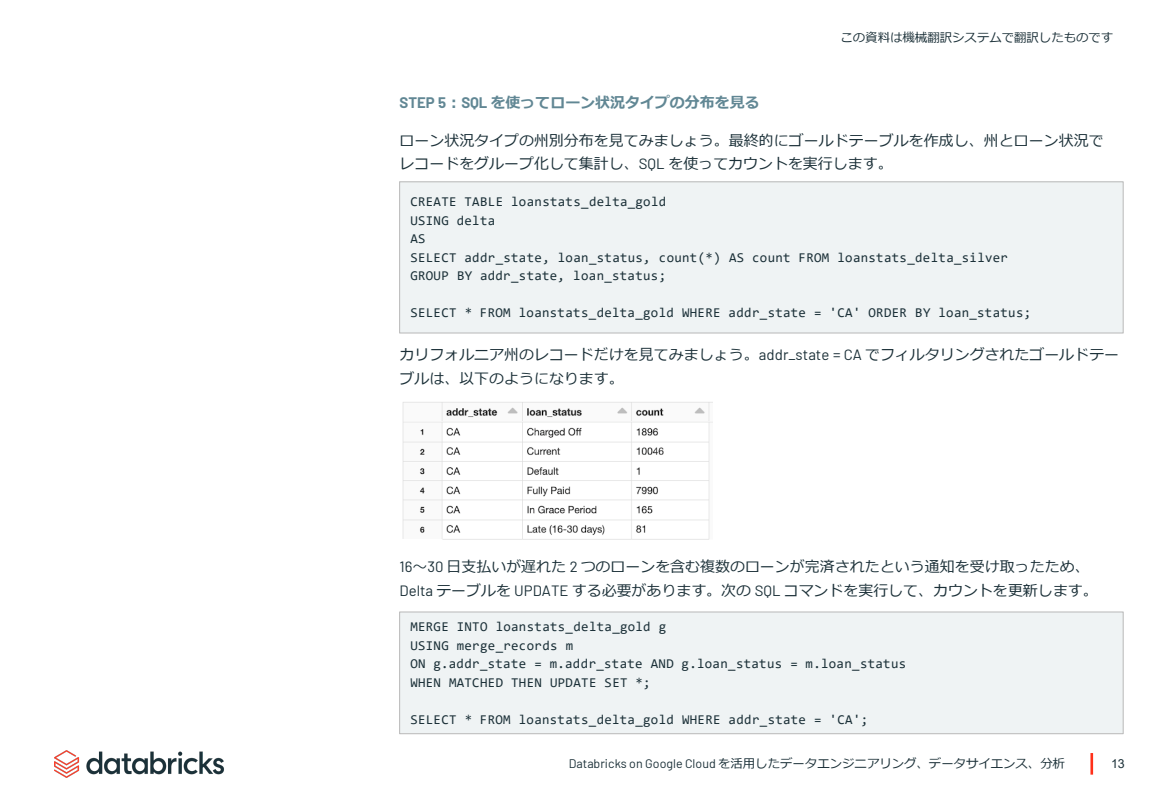
<style>
.page{position:relative;width:1170px;height:810px;background:#fff}
.page>*{position:absolute;margin:0;border:0;box-sizing:border-box;transform-origin:0 0}
.t1{font:15px/23.4px "Meiryo";color:#1b3038}
.t2{font:700 15px "Meiryo";color:#618794}
.t3{font:13.5px "Consolas";letter-spacing:.025em;color:#1b3038}
.t4{font:12.45px "Meiryo";color:#1b3038}
.t5{font:12.45px "Arial";color:#1b3038}
.s1{font-family:"Barlow"}
</style>
<div class="page">
<hr style="left:1090px;top:753px;width:3px;height:22px;background:#ff301a">
<img style="left:54px;top:750px;width:170px;height:27px">
<div style="left:400px;top:182px;width:723px;height:151px;background:#eff3f4"></div>
<div style="left:399px;top:181px;width:725px;height:153px;border:1px solid #bfbfbf"></div>
<div style="left:399px;top:611px;width:725px;height:123px;background:#eff3f4;border:1px solid #bfbfbf"></div>
<img style="left:402px;top:402px;width:310px;height:138px">
<p class="t4" style="left:840px;top:29px;width:274px">この資料は機械翻訳システムで翻訳したものです</p>
<p class="t2" style="left:400px;top:92px;width:362px"><span class="s1">STEP 5</span>：<span class="s1">SQL</span> を使ってローン状況タイプの分布を見る</p>
<p class="t1" style="left:400px;top:129px;width:706px">ローン状況タイプの州別分布を見てみましょう。最終的にゴールドテーブルを作成し、州とローン状況でレコードをグループ化して集計し、<span class="s1">SQL</span> を使ってカウントを実行します。</p>
<p class="t3" style="left:410px;top:193px;width:258px">CREATE TABLE loanstats_delta_gold</p>
<p class="t3" style="left:410px;top:211px;width:87px">USING delta</p>
<p class="t3" style="left:410px;top:230px;width:17px">AS</p>
<p class="t3" style="left:410px;top:248px;width:599px">SELECT addr_state, loan_status, count(*) AS count FROM loanstats_delta_silver</p>
<p class="t3" style="left:410px;top:267px;width:257px">GROUP BY addr_state, loan_status;</p>
<p class="t3" style="left:410px;top:304px;width:622px">SELECT * FROM loanstats_delta_gold WHERE addr_state = 'CA' ORDER BY loan_status;</p>
<p class="t1" style="left:400px;top:344px;width:721px">カリフォルニア州のレコードだけを見てみましょう。<span class="s1">addr_state = CA</span> でフィルタリングされたゴールドテーブルは、以下のようになります。</p>
<p class="t1" style="left:400px;top:556px;width:700px"><span class="s1">16</span>～<span class="s1">30</span> 日支払いが遅れた <span class="s1">2</span> つのローンを含む複数のローンが完済されたという通知を受け取ったため、<br><span class="s1">Delta</span> テーブルを <span class="s1">UPDATE</span> する必要があります。次の <span class="s1">SQL</span> コマンドを実行して、カウントを更新します。</p>
<p class="t3" style="left:410px;top:618px;width:258px">MERGE INTO loanstats_delta_gold g</p>
<p class="t3" style="left:410px;top:636px;width:164px">USING merge_records m</p>
<p class="t3" style="left:410px;top:655px;width:497px">ON g.addr_state = m.addr_state AND g.loan_status = m.loan_status</p>
<p class="t3" style="left:410px;top:673px;width:242px">WHEN MATCHED THEN UPDATE SET *;</p>
<p class="t3" style="left:410px;top:710px;width:459px">SELECT * FROM loanstats_delta_gold WHERE addr_state = 'CA';</p>
<p class="t4" style="left:569px;top:755px;width:498px"><span class="s1">Databricks on Google Cloud</span> を活用したデータエンジニアリング、データサイエンス、分析</p>
<p class="t5" style="left:1111px;top:755px;width:15px">13</p>
</div>
